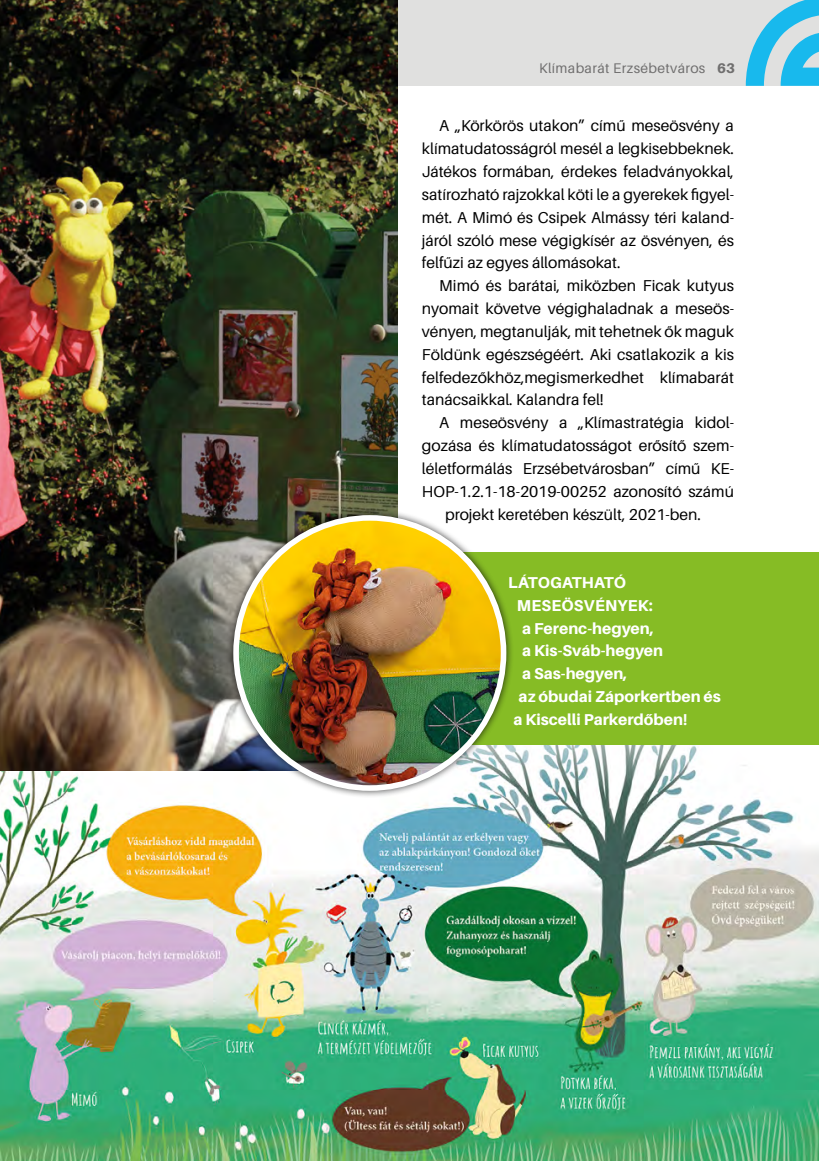
<style>
.page{position:relative;width:819px;height:1161px;background:#fff}
.page>*{position:absolute;margin:0;border:0;box-sizing:border-box;transform-origin:0 0}
.t1{font:15.75px/22.8px "Aileron";color:#000;text-align:justify}
.t2{font:800 15.75px "Aileron";color:#fff}
.t3{font:14px "Aileron";letter-spacing:.025em;color:#706f6f}
.s1{font-weight:800}
</style>
<div class="page">
<div style="left:0;top:0;width:819px;height:86px;background:#e0e0df"></div>
<svg style="left:745px;top:0;width:74px;height:86px"></svg>
<img style="left:0;top:745px;width:819px;height:416px">
<div style="left:409px;top:552px;width:410px;height:193px;background:#86bc25"></div>
<img style="left:0;top:0;width:397px;height:770px">
<div style="left:226px;top:507px;width:287px;height:291px;background:#000;opacity:.75"></div>
<img style="left:236px;top:518px;width:267px;height:270px">
<div style="left:233px;top:515px;width:273px;height:276px;border:6px solid #fff;border-radius:50%"></div>
<p class="t3" style="left:539px;top:60px;width:197px">Klímabarát Erzsébetváros <span class="s1">63</span></p>
<p class="t1" style="left:422px;top:115px;width:313px;text-indent:17px">A „Körkörös utakon” című meseösvény a klímatudatosságról mesél a legkisebbeknek.<br>Játékos formában, érdekes feladványokkal, satírozható rajzokkal köti le a gyerekek figyel&shy;mét. A Mimó és Csipek Almássy téri kaland&shy;járól szóló mese végigkísér az ösvényen, és felfűzi az egyes állomásokat.</p>
<p class="t1" style="left:422px;top:275px;width:313px;text-indent:17px">Mimó és barátai, miközben Ficak kutyus nyomait követve végighaladnak a meseös&shy;vényen, megtanulják, mit tehetnek ők maguk Földünk egészségéért. Aki csatlakozik a kis felfedezőkhöz,megismerkedhet klímabarát tanácsaikkal. Kalandra fel!</p>
<p class="t1" style="left:439px;top:411px;width:296px">A meseösvény a „Klímastratégia kidol-</p>
<p class="t1" style="left:422px;top:434px;width:313px">gozása és klímatudatosságot erősítő szem-</p>
<p class="t1" style="left:422px;top:457px;width:313px">léletformálás Erzsébetvárosban” című KE-</p>
<p class="t1" style="left:422px;top:480px;width:313px">HOP-1.2.1-18-2019-00252 azonosító számú</p>
<p class="t1" style="left:445px;top:503px;width:257px">projekt keretében készült, 2021-ben.</p>
<p class="t2" style="left:508px;top:573px;width:119px">LÁTOGATHATÓ</p>
<p class="t2" style="left:517px;top:596px;width:137px">MESEÖSVÉNYEK:</p>
<p class="t2" style="left:522px;top:619px;width:133px">a Ferenc-hegyen,</p>
<p class="t2" style="left:522px;top:642px;width:142px">a Kis-Sváb-hegyen</p>
<p class="t2" style="left:522px;top:665px;width:107px">a Sas-hegyen,</p>
<p class="t2" style="left:518px;top:688px;width:204px">az óbudai Záporkertben és</p>
<p class="t2" style="left:513px;top:710px;width:175px">a Kiscelli Parkerdőben!</p>
</div>
